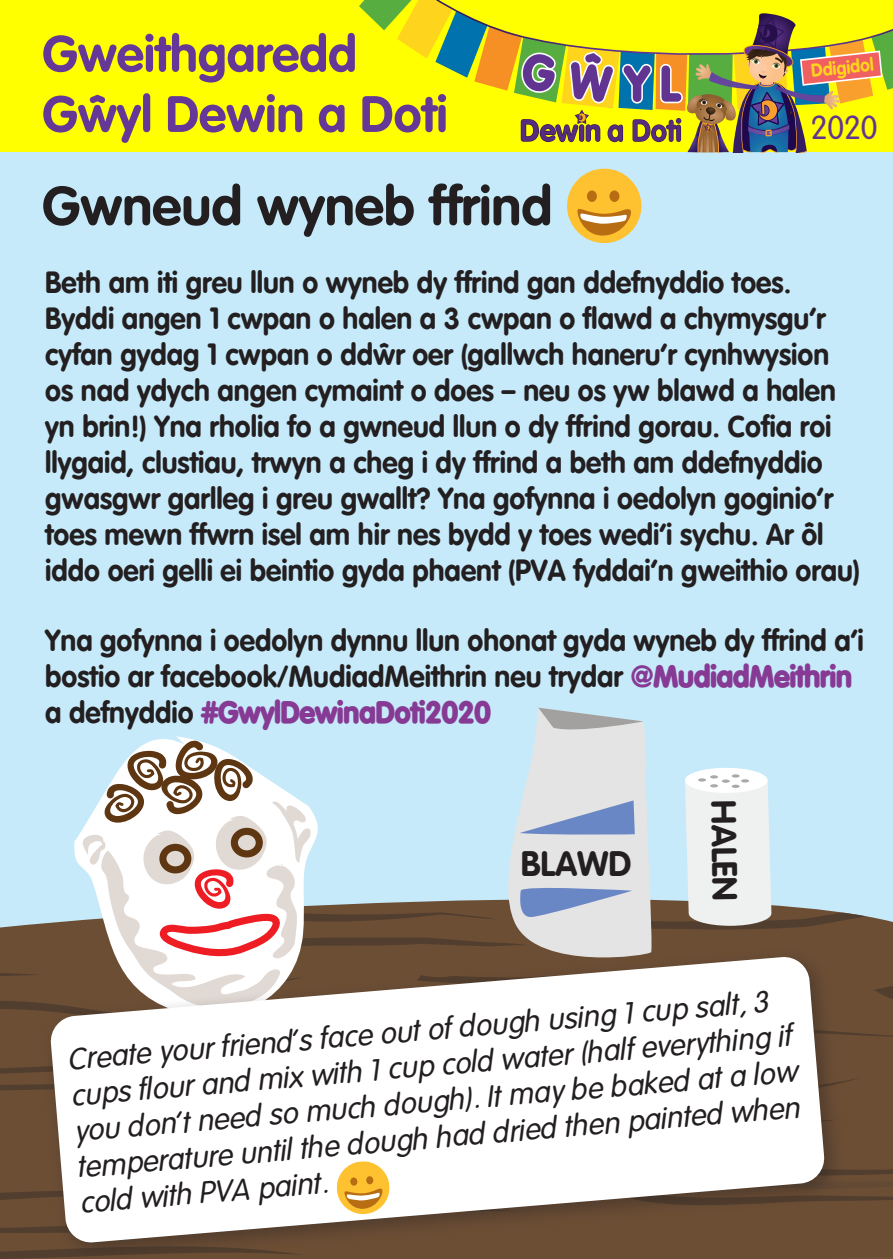
<style>
.page{position:relative;width:893px;height:1259px;background:#c6eafa}
.page>*{position:absolute;margin:0;border:0;box-sizing:border-box;transform-origin:0 0}
.Body{font:700 54px "VAG Sion";color:#231f20}
.t1{font:700 50.1px "VAG Sion";color:#653796}
.t2{font:700 34.5px "VAG Sion";color:#231f20}
.t3{font:33px "VAG Sion";color:#613492;scale:.95 1}
.Body-2{font:700 30px/36px "VAG Sion";color:#231f20;scale:.95 1}
.Body_English{font:italic 300 30px/35.7px "VAG Sion";color:#231f20}
.t4{font:700 18.3px "VAGS";color:#fed41d;scale:.95 1}
.s1{font-weight:900;color:#873a94}
</style>
<div class="page">
<div style="left:0;top:1048px;width:893px;height:108px;background:#6c4e35"></div>
<svg style="left:0;top:1057px;width:40px;height:41px"></svg>
<svg style="left:846px;top:1077px;width:15px;height:54px"></svg>
<div style="left:50px;top:1048px;width:775px;height:108px;background:#fff"></div>
<svg style="left:0;top:1156px;width:893px;height:103px"></svg>
<div style="left:350px;top:1177px;width:8px;height:8px;background:#b86d13;border-radius:50%"></div>
<div style="left:366px;top:1176px;width:7px;height:8px;background:#b86d13;border-radius:50%"></div>
<div style="left:567px;top:169px;width:74px;height:74px;background:#fec130;border-radius:50%"></div>
<svg style="left:576px;top:209px;width:57px;height:26px"></svg>
<div style="left:587px;top:190px;width:10px;height:12px;background:#b86d13;border-radius:50%"></div>
<div style="left:609px;top:190px;width:10px;height:12px;background:#b86d13;border-radius:50%"></div>
<svg style="left:0;top:707px;width:893px;height:341px"></svg>
<div style="left:0;top:0;width:893px;height:152px;background:#ff0"></div>
<svg style="left:359px;top:0;width:534px;height:152px"></svg>
<h2 class="t1" style="left:42px;top:25px;width:316px">Gweithgaredd</h2>
<h2 class="t1" style="left:42px;top:85px;width:407px">G∑yl Dewin a Doti</h2>
<p class="Body" style="left:42px;top:174px;width:511px">Gwneud wyneb ffrind</p>
<p class="t4" style="left:810px;top:60px;width:68px;rotate:-6deg">Ddigidol</p>
<p class="t3" style="left:811px;top:109px;width:72px">2020</p>
<p class="Body-2" style="left:45px;top:264px;width:859px">Beth am iti greu llun o wyneb dy ffrind gan ddefnyddio toes.<br>Byddi angen 1 cwpan o halen a 3 cwpan o flawd a chymysgu’r cyfan gydag 1 cwpan o dd∑r oer (gallwch haneru’r cynhwysion os nad ydych angen cymaint o does – neu os yw blawd a halen yn brin!) Yna rholia fo a gwneud llun o dy ffrind gorau. Cofia roi llygaid, clustiau, trwyn a cheg i dy ffrind a beth am ddefnyddio gwasgwr garlleg i greu gwallt? Yna gofynna i oedolyn goginio’r toes mewn ffwrn isel am hir nes bydd y toes wedi’i sychu. Ar ôl iddo oeri gelli ei beintio gyda phaent (PVA fyddai’n gweithio orau)</p>
<p class="Body-2" style="left:45px;top:622px;width:863px">Yna gofynna i oedolyn dynnu llun ohonat gyda wyneb dy ffrind a’i bostio ar facebook/MudiadMeithrin neu trydar <span class="s1">@MudiadMeithrin </span>a defnyddio <span class="s1">#GwylDewinaDoti2020</span></p>
<p class="t2" style="left:521px;top:843px;width:112px">BLAWD</p>
<p class="t2" style="left:743px;top:800px;width:102px;rotate:89deg">HALEN</p>
<p class="Body_English" style="left:67px;top:1043px;width:727px;rotate:-5deg">Create your friend’s face out of dough using 1 cup salt, 3 cups fl our and mix with 1 cup cold water (half everything if you don’t need so much dough). It may be baked at a low temperature until the dough had dried then painted when cold with PVA paint.</p>
</div>
